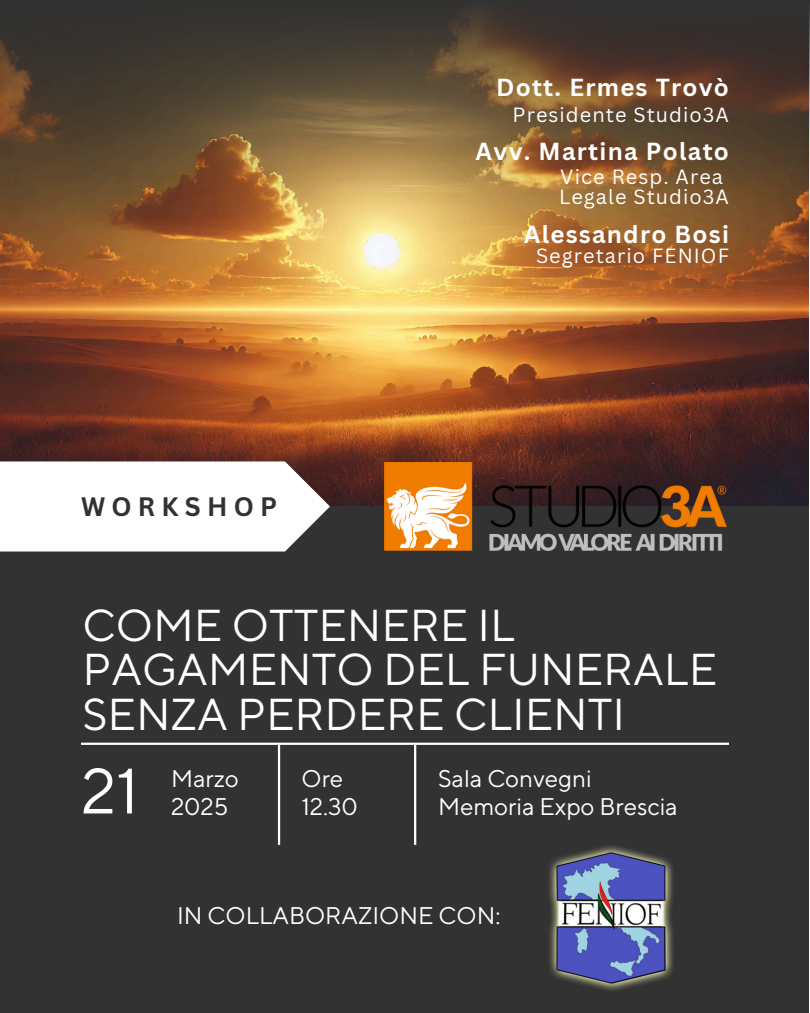
<style>
.page{position:relative;width:810px;height:1013px;background:#fff}
.page>*{position:absolute;margin:0;border:0;box-sizing:border-box;transform-origin:0 0}
.t1{font:64px "TT Norms Pro";color:#fff}
.t2{font:44.4px/44.2px "TT Norms Pro";color:#fff}
.t3{font:700 26px "Canva Sans";letter-spacing:.24em;color:#323232}
.t4{font:24px/28.5px "TT Norms Pro";color:#fff}
.t5{font:700 24px "Canva Sans";letter-spacing:.055em;color:#fff}
.t6{font:20px "Canva Sans";letter-spacing:.05em;color:#fff}
</style>
<div class="page">
<img style="left:0;top:295px;width:809px;height:211px">
<svg style="left:0;top:0;width:810px;height:295px;background:#7d5d38"></svg>
<div style="left:0;top:506px;width:808px;height:506px;background:#323232"></div>
<hr style="left:81px;top:742px;width:648px;height:3px;background:#fff">
<hr style="left:278px;top:743px;width:2px;height:101px;background:#fff">
<hr style="left:414px;top:743px;width:2px;height:101px;background:#fff">
<svg style="left:0;top:461px;width:330px;height:90px"></svg>
<img style="left:549px;top:846px;width:124px;height:145px">
<img style="left:384px;top:462px;width:342px;height:88px">
<h4 class="t5" style="left:496px;top:71px;width:234px">Dott. Ermes Trovò</h4>
<p class="t6" style="left:513px;top:100px;width:218px">Presidente Studio3A</p>
<p class="t3" style="left:81px;top:487px;width:198px">WORKSHOP</p>
<p class="t5" style="left:476px;top:134px;width:255px">Avv. Martina Polato</p>
<p class="t6" style="left:560px;top:163px;width:164px">Vice Resp. Area</p>
<p class="t6" style="left:559px;top:182px;width:171px">Legale Studio3A</p>
<p class="t5" style="left:524px;top:217px;width:207px">Alessandro Bosi</p>
<h5 class="t6" style="left:536px;top:241px;width:194px">Segretario FENIOF</h5>
<h4 class="t2" style="left:83px;top:605px;width:636px">COME OTTENERE IL<br>PAGAMENTO DEL FUNERALE<br>SENZA PERDERE CLIENTI</h4>
<p class="t1" style="left:81px;top:752px;width:59px">21</p>
<h4 class="t4" style="left:171px;top:765px;width:69px">Marzo<br>2025</h4>
<p class="t4" style="left:302px;top:765px;width:43px">Ore</p>
<p class="t4" style="left:302px;top:793px;width:58px">12.30</p>
<h2 class="t4" style="left:438px;top:765px;width:155px">Sala Convegni</h2>
<p class="t4" style="left:438px;top:793px;width:241px">Memoria Expo Brescia</p>
<h1 class="t4" style="left:177px;top:901px;width:325px">IN COLLABORAZIONE CON:</h1>
</div>
